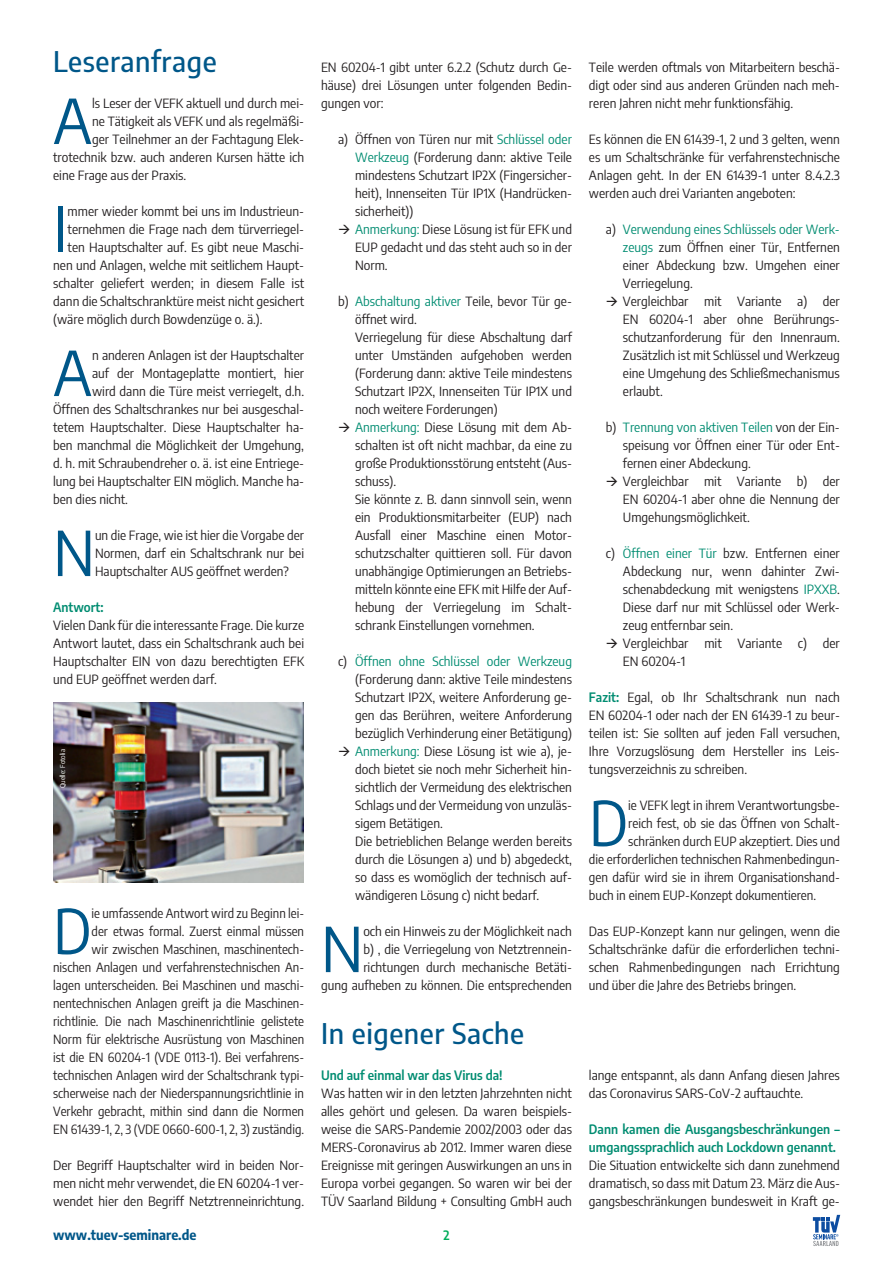
<style>
.page{position:relative;width:893px;height:1263px;background:#fff}
.page>*{position:absolute;margin:0;border:0;box-sizing:border-box;transform-origin:0 0}
.t1{font:semi-condensed 61.35px "Encode Sans";color:#005789}
.t2{font:semi-condensed 61.35px "Encode Sans";color:#005789;scale:.96 1}
.t3{font:500 semi-condensed 28.5px "Encode Sans";letter-spacing:.02em;color:#005789}
.t4{font:700 semi-condensed 13.5px "Encode Sans";color:#005789}
.t5{font:semi-condensed 12.75px/18px "Encode Sans";color:#231f20;text-align:justify}
.t6{font:semi-condensed 12.75px/18px "Encode Sans";color:#231f20;text-align:right;scale:.96 1}
.t7{font:600 semi-condensed 12.75px/18px "Encode Sans";color:#008c71}
.t8{font:600 semi-condensed 12.75px "Encode Sans";color:#00ac5a}
.t9{font:semi-condensed 6.75px "Encode Sans";color:#fff}
.s1{color:#008c71}
.s2{font-weight:600;color:#008c71}
</style>
<div class="page">
<svg style="left:813px;top:1215px;width:27px;height:31px"></svg>
<img style="left:53px;top:702px;width:251px;height:180px">
<h2 class="t3" style="left:53px;top:43px;width:165px">Leseranfrage</h2>
<h1 class="t1" style="left:53px;top:81px;width:40px">A</h1>
<p class="t5" style="left:92px;top:94px;width:214px">ls Leser der VEFK aktuell und durch mei-</p>
<p class="t5" style="left:92px;top:112px;width:214px">ne Tätigkeit als VEFK und als regelmäßi-</p>
<p class="t5" style="left:92px;top:130px;width:214px">ger Teilnehmer an der Fachtagung Elek-</p>
<p class="t5" style="left:53px;top:148px;width:252px">trotechnik bzw. auch anderen Kursen hätte ich</p>
<p class="t5" style="left:53px;top:166px;width:135px">eine Frage aus der Praxis.</p>
<h1 class="t1" style="left:53px;top:189px;width:16px">I</h1>
<p class="t5" style="left:68px;top:202px;width:238px">mmer wieder kommt bei uns im Industrieun-</p>
<p class="t5" style="left:68px;top:220px;width:238px">ternehmen die Frage nach dem türverriegel-</p>
<p class="t5" style="left:68px;top:238px;width:238px">ten Hauptschalter auf. Es gibt neue Maschi-</p>
<p class="t5" style="left:53px;top:256px;width:252px">nen und Anlagen, welche mit seitlichem Haupt-</p>
<p class="t5" style="left:53px;top:274px;width:252px">schalter geliefert werden; in diesem Falle ist</p>
<p class="t5" style="left:53px;top:292px;width:252px">dann die Schaltschranktüre meist nicht gesichert</p>
<p class="t5" style="left:53px;top:310px;width:211px">(wäre möglich durch Bowdenzüge o. ä.).</p>
<h1 class="t1" style="left:53px;top:333px;width:40px">A</h1>
<p class="t5" style="left:92px;top:346px;width:214px">n anderen Anlagen ist der Hauptschalter</p>
<p class="t5" style="left:92px;top:364px;width:214px">auf der Montageplatte montiert, hier</p>
<p class="t5" style="left:92px;top:382px;width:214px">wird dann die Türe meist verriegelt, d.h.</p>
<p class="t5" style="left:53px;top:400px;width:252px">Öffnen des Schaltschrankes nur bei ausgeschal-</p>
<p class="t5" style="left:53px;top:418px;width:252px">tetem Hauptschalter. Diese Hauptschalter ha-</p>
<p class="t5" style="left:53px;top:436px;width:252px">ben manchmal die Möglichkeit der Umgehung,</p>
<p class="t5" style="left:53px;top:454px;width:252px">d. h. mit Schraubendreher o. ä. ist eine Entriege-</p>
<p class="t5" style="left:53px;top:472px;width:252px">lung bei Hauptschalter EIN möglich. Manche ha-</p>
<p class="t5" style="left:53px;top:490px;width:76px">ben dies nicht.</p>
<h1 class="t1" style="left:53px;top:513px;width:43px">N</h1>
<p class="t5" style="left:95px;top:526px;width:211px">un die Frage, wie ist hier die Vorgabe der Normen, darf ein Schaltschrank nur bei Hauptschalter AUS geöffnet werden?</p>
<p class="t7" style="left:53px;top:598px;width:52px">Antwort:</p>
<p class="t5" style="left:53px;top:616px;width:252px">Vielen Dank für die interessante Frage. Die kurze Antwort lautet, dass ein Schaltschrank auch bei Hauptschalter EIN von dazu berechtigten EFK und EUP geöffnet werden darf.</p>
<p class="t9" style="left:58px;top:788px;width:41px;rotate:-90deg">Quelle: Fotolia</p>
<p class="t6" style="left:53px;top:904px;width:263px">ie umfassende Antwort wird zu Beginn lei-<br>der etwas formal. Zuerst einmal müssen<br>wir zwischen Maschinen, maschinentech&shy;nischen Anlagen und verfahrenstechnischen An&shy;lagen unterscheiden. Bei Maschinen und maschi&shy;nentechnischen Anlagen greift ja die Maschinen&shy;richtlinie. Die nach Maschinenrichtlinie gelistete Norm für elektrische Ausrüstung von Maschinen ist die EN 60204-1 (VDE 0113-1). Bei verfahrens&shy;technischen Anlagen wird der Schaltschrank typi&shy;scherweise nach der Niederspannungsrichtlinie in Verkehr gebracht, mithin sind dann die Normen EN 61439-1, 2, 3 (VDE 0660-600-1, 2, 3) zuständig.</p>
<p class="t5" style="left:53px;top:1156px;width:252px">Der Begriff Hauptschalter wird in beiden Nor&shy;men nicht mehr verwendet, die EN 60204-1 ver&shy;wendet hier den Begriff Netztrenneinrichtung.</p>
<h1 class="t2" style="left:53px;top:891px;width:42px">D</h1>
<p class="t5" style="left:321px;top:58px;width:252px">EN 60204-1 gibt unter 6.2.2 (Schutz durch Ge&shy;häuse) drei Lösungen unter folgenden Bedin&shy;gungen vor:</p>
<p class="t5" style="left:355px;top:130px;width:218px;text-indent:-17px">a) Öffnen von Türen nur mit <span class="s1">Schlüssel oder Werkzeug</span> (Forderung dann: aktive Teile mindestens Schutzart IP2X (Fingersicher&shy;heit), Innenseiten Tür IP1X (Handrücken&shy;sicherheit))</p>
<p class="t5" style="left:355px;top:220px;width:218px;text-indent:-17px">→ <span class="s1">Anmerkung:</span> Diese Lösung ist für EFK und EUP gedacht und das steht auch so in der Norm.</p>
<p class="t5" style="left:355px;top:292px;width:218px;text-align:left;text-indent:-17px">b) <span class="s1">Abschaltung aktiver</span> Teile, bevor Tür ge&shy;öffnet wird.<br>Verriegelung für diese Abschaltung darf unter Umständen aufgehoben werden (Forderung dann: aktive Teile mindestens Schutzart IP2X, Innenseiten Tür IP1X und noch weitere Forderungen)</p>
<p class="t5" style="left:355px;top:418px;width:218px;text-align:left;text-indent:-17px">→ <span class="s1">Anmerkung:</span> Diese Lösung mit dem Ab&shy;schalten ist oft nicht machbar, da eine zu große Produktionsstörung entsteht (Aus&shy;schuss).<br>Sie könnte z. B. dann sinnvoll sein, wenn ein Produktionsmitarbeiter (EUP) nach Ausfall einer Maschine einen Motor&shy;schutzschalter quittieren soll. Für davon unabhängige Optimierungen an Betriebs&shy;mitteln könnte eine EFK mit Hilfe der Auf&shy;hebung der Verriegelung im Schalt&shy;schrank Einstellungen vornehmen.</p>
<p class="t5" style="left:355px;top:652px;width:218px;text-indent:-17px">c) <span class="s1">Öffnen ohne Schlüssel oder Werkzeug </span>(Forderung dann: aktive Teile mindestens Schutzart IP2X, weitere Anforderung ge&shy;gen das Berühren, weitere Anforderung bezüglich Verhinderung einer Betätigung)</p>
<p class="t5" style="left:355px;top:742px;width:218px;text-align:left;text-indent:-17px">→ <span class="s1">Anmerkung:</span> Diese Lösung ist wie a), je&shy;doch bietet sie noch mehr Sicherheit hin&shy;sichtlich der Vermeidung des elektrischen Schlags und der Vermeidung von unzuläs&shy;sigem Betätigen.<br>Die betrieblichen Belange werden bereits durch die Lösungen a) und b) abgedeckt, so dass es womöglich der technisch auf&shy;wändigeren Lösung c) nicht bedarf.</p>
<h1 class="t1" style="left:321px;top:909px;width:44px">N</h1>
<p class="t5" style="left:321px;top:922px;width:252px;text-align:right">och ein Hinweis zu der Möglichkeit nach<br>b) , die Verriegelung von Netztrennein&shy;richtungen durch mechanische Betäti-<br>gung aufheben zu können. Die entsprechenden</p>
<h2 class="t3" style="left:321px;top:1015px;width:205px">In eigener Sache</h2>
<p class="t7" style="left:321px;top:1066px;width:183px">Und auf einmal war das Virus da!</p>
<p class="t5" style="left:321px;top:1084px;width:252px">Was hatten wir in den letzten Jahrzehnten nicht alles gehört und gelesen. Da waren beispiels&shy;weise die SARS-Pandemie 2002/2003 oder das MERS-Coronavirus ab 2012. Immer waren diese Ereignisse mit geringen Auswirkungen an uns in Europa vorbei gegangen. So waren wir bei der TÜV Saarland Bildung + Consulting GmbH auch</p>
<p class="t4" style="left:53px;top:1225px;width:145px">www.tuev-seminare.de</p>
<p class="t8" style="left:443px;top:1226px;width:8px">2</p>
<p class="t5" style="left:589px;top:58px;width:252px">Teile werden oftmals von Mitarbeitern beschä&shy;digt oder sind aus anderen Gründen nach meh&shy;reren Jahren nicht mehr funktionsfähig.</p>
<p class="t5" style="left:589px;top:130px;width:252px">Es können die EN 61439-1, 2 und 3 gelten, wenn es um Schaltschränke für verfahrenstechnische Anlagen geht. In der EN 61439-1 unter 8.4.2.3 werden auch drei Varianten angeboten:</p>
<p class="t5" style="left:623px;top:220px;width:218px;text-indent:-17px">a) <span class="s1">Verwendung eines Schlüssels oder Werk&shy;zeugs</span> zum Öffnen einer Tür, Entfernen einer Abdeckung bzw. Umgehen einer Verriegelung.</p>
<p class="t5" style="left:623px;top:292px;width:218px;text-indent:-17px">→ Vergleichbar mit Variante a) der EN 60204-1 aber ohne Berührungs&shy;schutzanforderung für den Innenraum.<br>Zusätzlich ist mit Schlüssel und Werkzeug eine Umgehung des Schließmechanismus erlaubt.</p>
<p class="t5" style="left:623px;top:418px;width:218px;text-indent:-17px">b) <span class="s1">Trennung von aktiven Teilen</span> von der Ein&shy;speisung vor Öffnen einer Tür oder Ent&shy;fernen einer Abdeckung.</p>
<p class="t5" style="left:623px;top:472px;width:218px;text-indent:-17px">→ Vergleichbar mit Variante b) der EN 60204-1 aber ohne die Nennung der Umgehungsmöglichkeit.</p>
<p class="t5" style="left:623px;top:544px;width:218px;text-indent:-17px">c) <span class="s1">Öffnen einer Tür</span> bzw. Entfernen einer Abdeckung nur, wenn dahinter Zwi&shy;schenabdeckung mit wenigstens <span class="s1">IPXXB</span>.<br>Diese darf nur mit Schlüssel oder Werk&shy;zeug entfernbar sein.</p>
<p class="t5" style="left:623px;top:634px;width:218px;text-indent:-17px">→ Vergleichbar mit Variante c) der<br>EN 60204-1</p>
<p class="t5" style="left:589px;top:688px;width:252px"><span class="s2">Fazit:</span> Egal, ob Ihr Schaltschrank nun nach EN 60204-1 oder nach der EN 61439-1 zu beur&shy;teilen ist: Sie sollten auf jeden Fall versuchen, Ihre Vorzugslösung dem Hersteller ins Leis&shy;tungsverzeichnis zu schreiben.</p>
<h1 class="t1" style="left:589px;top:783px;width:41px">D</h1>
<p class="t5" style="left:628px;top:796px;width:213px">ie VEFK legt in ihrem Verantwortungsbe-</p>
<p class="t5" style="left:628px;top:814px;width:213px">reich fest, ob sie das Öffnen von Schalt-</p>
<p class="t5" style="left:628px;top:832px;width:213px">schränken durch EUP akzeptiert. Dies und</p>
<p class="t5" style="left:589px;top:850px;width:252px">die erforderlichen technischen Rahmenbedingun-</p>
<p class="t5" style="left:589px;top:868px;width:252px">gen dafür wird sie in ihrem Organisationshand-</p>
<p class="t5" style="left:589px;top:886px;width:229px">buch in einem EUP-Konzept dokumentieren.</p>
<p class="t5" style="left:589px;top:922px;width:252px">Das EUP-Konzept kann nur gelingen, wenn die Schaltschränke dafür die erforderlichen techni&shy;schen Rahmenbedingungen nach Errichtung und über die Jahre des Betriebs bringen.</p>
<p class="t5" style="left:589px;top:1066px;width:252px">lange entspannt, als dann Anfang diesen Jahres das Coronavirus SARS-CoV-2 auftauchte.</p>
<p class="t7" style="left:589px;top:1120px;width:253px">Dann kamen die Ausgangsbeschränkungen – umgangssprachlich auch Lockdown genannt.</p>
<p class="t5" style="left:589px;top:1156px;width:252px">Die Situation entwickelte sich dann zunehmend dramatisch, so dass mit Datum 23. März die Aus&shy;gangsbeschränkungen bundesweit in Kraft ge-</p>
</div>
